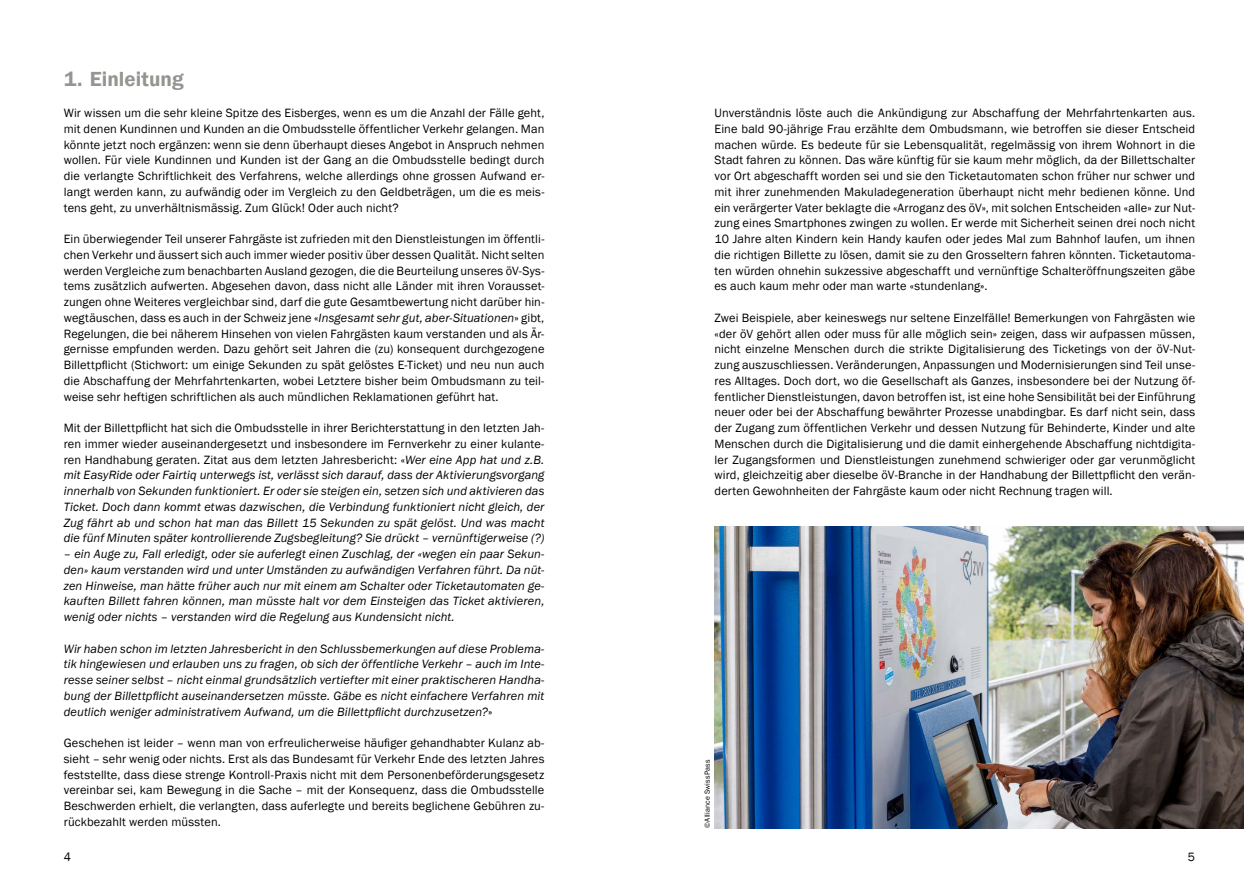
<style>
.page{position:relative;width:1259px;height:893px;background:#fff}
.page>*{position:absolute;margin:0;border:0;box-sizing:border-box;transform-origin:0 0}
.t1{font:600 21px "Franklin Gothic";color:#959490}
.t2{font:12.3px/15.8px "Franklin Gothic";letter-spacing:.01em;color:#000;text-align:justify}
.t3{font:italic 12.3px/15.8px "Franklin Gothic";letter-spacing:.01em;color:#000;text-align:justify}
.t4{font:7.5px "Franklin Gothic";letter-spacing:.025em;color:#000}
.s1{font-style:italic}
.s2{font-style:normal}
</style>
<div class="page">
<img style="left:714px;top:527px;width:529px;height:301px">
<h1 class="t1" style="left:64px;top:66px;width:121px">1. Einleitung</h1>
<p class="t2" style="left:64px;top:105px;width:482px">Wir wissen um die sehr kleine Spitze des Eisberges, wenn es um die Anzahl der Fälle geht, mit denen Kundinnen und Kunden an die Ombudsstelle öffentlicher Verkehr gelangen. Man könnte jetzt noch ergänzen: wenn sie denn überhaupt dieses Angebot in Anspruch nehmen wollen. Für viele Kundinnen und Kunden ist der Gang an die Ombudsstelle bedingt durch die verlangte Schriftlichkeit des Verfahrens, welche allerdings ohne grossen Aufwand er&shy;langt werden kann, zu aufwändig oder im Vergleich zu den Geldbeträgen, um die es meis&shy;tens geht, zu unverhältnismässig. Zum Glück! Oder auch nicht?</p>
<p class="t2" style="left:64px;top:231px;width:482px">Ein überwiegender Teil unserer Fahrgäste ist zufrieden mit den Dienstleistungen im öffentli&shy;chen Verkehr und äussert sich auch immer wieder positiv über dessen Qualität. Nicht selten werden Vergleiche zum benachbarten Ausland gezogen, die die Beurteilung unseres öV-Sys&shy;tems zusätzlich aufwerten. Abgesehen davon, dass nicht alle Länder mit ihren Vorausset&shy;zungen ohne Weiteres vergleichbar sind, darf die gute Gesamtbewertung nicht darüber hin&shy;wegtäuschen, dass es auch in der Schweiz jene «<span class="s1">Insgesamt sehr gut, aber-Situationen</span>» gibt, Regelungen, die bei näherem Hinsehen von vielen Fahrgästen kaum verstanden und als Är&shy;gernisse empfunden werden. Dazu gehört seit Jahren die (zu) konsequent durchgezogene Billettpflicht (Stichwort: um einige Sekunden zu spät gelöstes E-Ticket) und neu nun auch die Abschaffung der Mehrfahrtenkarten, wobei Letztere bisher beim Ombudsmann zu teil&shy;weise sehr heftigen schriftlichen als auch mündlichen Reklamationen geführt hat.</p>
<p class="t3" style="left:64px;top:420px;width:482px"><span class="s2">Mit der Billettpflicht hat sich die Ombudsstelle in ihrer Berichterstattung in den letzten Jah&shy;ren immer wieder auseinandergesetzt und insbesondere im Fernverkehr zu einer kulante&shy;ren Handhabung geraten. Zitat aus dem letzten Jahresbericht: «</span>Wer eine App hat und z.B. mit EasyRide oder Fairtiq unterwegs ist, verlässt sich darauf, dass der Aktivierungsvorgang innerhalb von Sekunden funktioniert. Er oder sie steigen ein, setzen sich und aktivieren das Ticket. Doch dann kommt etwas dazwischen, die Verbindung funktioniert nicht gleich, der Zug fährt ab und schon hat man das Billett 15 Sekunden zu spät gelöst. Und was macht die fünf Minuten später kontrollierende Zugsbegleitung? Sie drückt – vernünftigerweise (?)</p>
<p class="t3" style="left:64px;top:546px;width:482px">– ein Auge zu, Fall erledigt, oder sie auferlegt einen Zuschlag, der «wegen ein paar Sekun&shy;den» kaum verstanden wird und unter Umständen zu aufwändigen Verfahren führt. Da nüt&shy;zen Hinweise, man hätte früher auch nur mit einem am Schalter oder Ticketautomaten ge&shy;kauften Billett fahren können, man müsste halt vor dem Einsteigen das Ticket aktivieren, wenig oder nichts – verstanden wird die Regelung aus Kundensicht nicht.</p>
<p class="t3" style="left:64px;top:641px;width:482px">Wir haben schon im letzten Jahresbericht in den Schlussbemerkungen auf diese Problema&shy;tik hingewiesen und erlauben uns zu fragen, ob sich der öffentliche Verkehr – auch im Inte&shy;resse seiner selbst – nicht einmal grundsätzlich vertiefter mit einer praktischeren Handha&shy;bung der Billettpflicht auseinandersetzen müsste. Gäbe es nicht einfachere Verfahren mit deutlich weniger administrativem Aufwand, um die Billettpflicht durchzusetzen?<span class="s2">»</span></p>
<p class="t2" style="left:64px;top:735px;width:482px">Geschehen ist leider – wenn man von erfreulicherweise häufiger gehandhabter Kulanz ab&shy;sieht – sehr wenig oder nichts. Erst als das Bundesamt für Verkehr Ende des letzten Jahres feststellte, dass diese strenge Kontroll-Praxis nicht mit dem Personenbeförderungsgesetz vereinbar sei, kam Bewegung in die Sache – mit der Konsequenz, dass die Ombudsstelle Beschwerden erhielt, die verlangten, dass auferlegte und bereits beglichene Gebühren zu&shy;rückbezahlt werden müssten.</p>
<p class="t2" style="left:714px;top:105px;width:482px">Unverständnis löste auch die Ankündigung zur Abschaffung der Mehrfahrtenkarten aus.<br>Eine bald 90-jährige Frau erzählte dem Ombudsmann, wie betroffen sie dieser Entscheid machen würde. Es bedeute für sie Lebensqualität, regelmässig von ihrem Wohnort in die Stadt fahren zu können. Das wäre künftig für sie kaum mehr möglich, da der Billettschalter vor Ort abgeschafft worden sei und sie den Ticketautomaten schon früher nur schwer und mit ihrer zunehmenden Makuladegeneration überhaupt nicht mehr bedienen könne. Und ein verärgerter Vater beklagte die «Arroganz des öV», mit solchen Entscheiden «alle» zur Nut&shy;zung eines Smartphones zwingen zu wollen. Er werde mit Sicherheit seinen drei noch nicht 10 Jahre alten Kindern kein Handy kaufen oder jedes Mal zum Bahnhof laufen, um ihnen die richtigen Billette zu lösen, damit sie zu den Grosseltern fahren könnten. Ticketautoma&shy;ten würden ohnehin sukzessive abgeschafft und vernünftige Schalteröffnungszeiten gäbe es auch kaum mehr oder man warte «stundenlang».</p>
<p class="t2" style="left:714px;top:310px;width:482px">Zwei Beispiele, aber keineswegs nur seltene Einzelfälle! Bemerkungen von Fahrgästen wie «der öV gehört allen oder muss für alle möglich sein» zeigen, dass wir aufpassen müssen, nicht einzelne Menschen durch die strikte Digitalisierung des Ticketings von der öV-Nut&shy;zung auszuschliessen. Veränderungen, Anpassungen und Modernisierungen sind Teil unse&shy;res Alltages. Doch dort, wo die Gesellschaft als Ganzes, insbesondere bei der Nutzung öf&shy;fentlicher Dienstleistungen, davon betroffen ist, ist eine hohe Sensibilität bei der Einführung neuer oder bei der Abschaffung bewährter Prozesse unabdingbar. Es darf nicht sein, dass der Zugang zum öffentlichen Verkehr und dessen Nutzung für Behinderte, Kinder und alte Menschen durch die Digitalisierung und die damit einhergehende Abschaffung nichtdigita&shy;ler Zugangsformen und Dienstleistungen zunehmend schwieriger oder gar verunmöglicht wird, gleichzeitig aber dieselbe öV-Branche in der Handhabung der Billettpflicht den verän&shy;derten Gewohnheiten der Fahrgäste kaum oder nicht Rechnung tragen will.</p>
<p class="t4" style="left:702px;top:828px;width:71px;rotate:-90deg">©Alliance SwissPass</p>
<p class="t2" style="left:64px;top:849px;width:9px">4</p>
<p class="t2" style="left:1188px;top:849px;width:9px">5</p>
</div>
